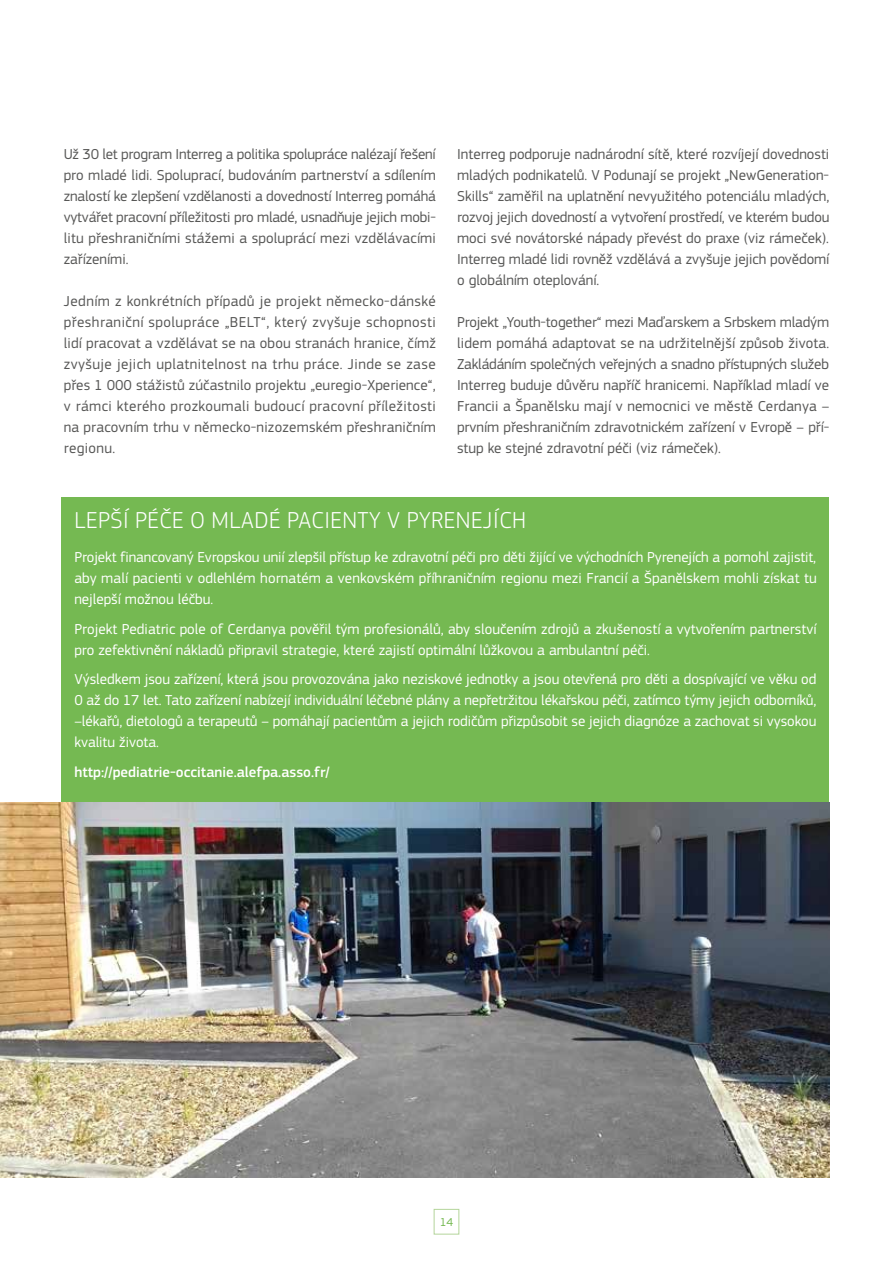
<style>
.page{position:relative;width:893px;height:1263px;background:#fff}
.page>*{position:absolute;margin:0;border:0;box-sizing:border-box;transform-origin:0 0}
.t1{font:300 24px "EC Square Sans Pro";letter-spacing:.02em;color:#fff}
.t2{font:15px/21px "EC Square Sans Pro";color:#575756;text-align:justify}
.t3{font:15px/21px "EC Square Sans Pro";color:#fff;text-align:justify}
.t4{font:500 15px "EC Square Sans Pro";color:#fff}
.t5{font:12px "EC Square Sans Pro";color:#75b952}
</style>
<div class="page">
<div style="left:434px;top:1209px;width:25px;height:25px;border:1px solid #b4d59b"></div>
<div style="left:62px;top:497px;width:767px;height:587px;background:#75b952"></div>
<img style="left:0;top:803px;width:829px;height:375px">
<p class="t2" style="left:64px;top:144px;width:374px">Už 30 let program Interreg a politika spolupráce nalézají řešení pro mladé lidi. Spoluprací, budováním partnerství a sdílením znalostí ke zlepšení vzdělanosti a dovedností Interreg pomáhá vytvářet pracovní příležitosti pro mladé, usnadňuje jejich mobi&shy;litu přeshraničními stážemi a spoluprácí mezi vzdělávacími zařízeními.</p>
<p class="t2" style="left:64px;top:291px;width:374px">Jedním z konkrétních případů je projekt německo-dánské přeshraniční spolupráce „BELT“, který zvyšuje schopnosti lidí pracovat a vzdělávat se na obou stranách hranice, čímž zvyšuje jejich uplatnitelnost na trhu práce. Jinde se zase přes 1 000 stážistů zúčastnilo projektu „euregio-Xperience“, v rámci kterého prozkoumali budoucí pracovní příležitosti na pracovním trhu v německo-nizozemském přeshraničním regionu.</p>
<p class="t2" style="left:457px;top:144px;width:374px">Interreg podporuje nadnárodní sítě, které rozvíjejí dovednosti mladých podnikatelů. V Podunají se projekt „NewGeneration-Skills“ zaměřil na uplatnění nevyužitého potenciálu mladých, rozvoj jejich dovedností a vytvoření prostředí, ve kterém budou moci své novátorské nápady převést do praxe (viz rámeček).<br>Interreg mladé lidi rovněž vzdělává a zvyšuje jejich povědomí o globálním oteplování.</p>
<p class="t2" style="left:457px;top:312px;width:374px">Projekt „Youth-together“ mezi Maďarskem a Srbskem mladým lidem pomáhá adaptovat se na udržitelnější způsob života.<br>Zakládáním společných veřejných a snadno přístupných služeb Interreg buduje důvěru napříč hranicemi. Například mladí ve Francii a Španělsku mají v nemocnici ve městě Cerdanya – prvním přeshraničním zdravotnickém zařízení v Evropě – pří&shy;stup ke stejné zdravotní péči (viz rámeček).</p>
<h1 class="t1" style="left:75px;top:506px;width:453px">LEPŠÍ PÉČE O MLADÉ PACIENTY V PYRENEJÍCH</h1>
<p class="t3" style="left:74px;top:547px;width:744px">Projekt financovaný Evropskou unií zlepšil přístup ke zdravotní péči pro děti žijící ve východních Pyrenejích a pomohl zajistit, aby malí pacienti v odlehlém hornatém a venkovském příhraničním regionu mezi Francií a Španělskem mohli získat tu nejlepší možnou léčbu.</p>
<p class="t3" style="left:74px;top:618px;width:743px">Projekt Pediatric pole of Cerdanya pověřil tým profesionálů, aby sloučením zdrojů a zkušeností a vytvořením partnerství pro zefektivnění nákladů připravil strategie, které zajistí optimální lůžkovou a ambulantní péči.</p>
<p class="t3" style="left:74px;top:669px;width:744px">Výsledkem jsou zařízení, která jsou provozována jako neziskové jednotky a jsou otevřená pro děti a dospívající ve věku od 0 až do 17 let. Tato zařízení nabízejí individuální léčebné plány a nepřetržitou lékařskou péči, zatímco týmy jejich odborníků, –lékařů, dietologů a terapeutů – pomáhají pacientům a jejich rodičům přizpůsobit se jejich diagnóze a zachovat si vysokou kvalitu života.</p>
<p class="t4" style="left:74px;top:763px;width:257px">http://pediatrie-occitanie.alefpa.asso.fr/</p>
<p class="t5" style="left:440px;top:1215px;width:15px">14</p>
</div>
